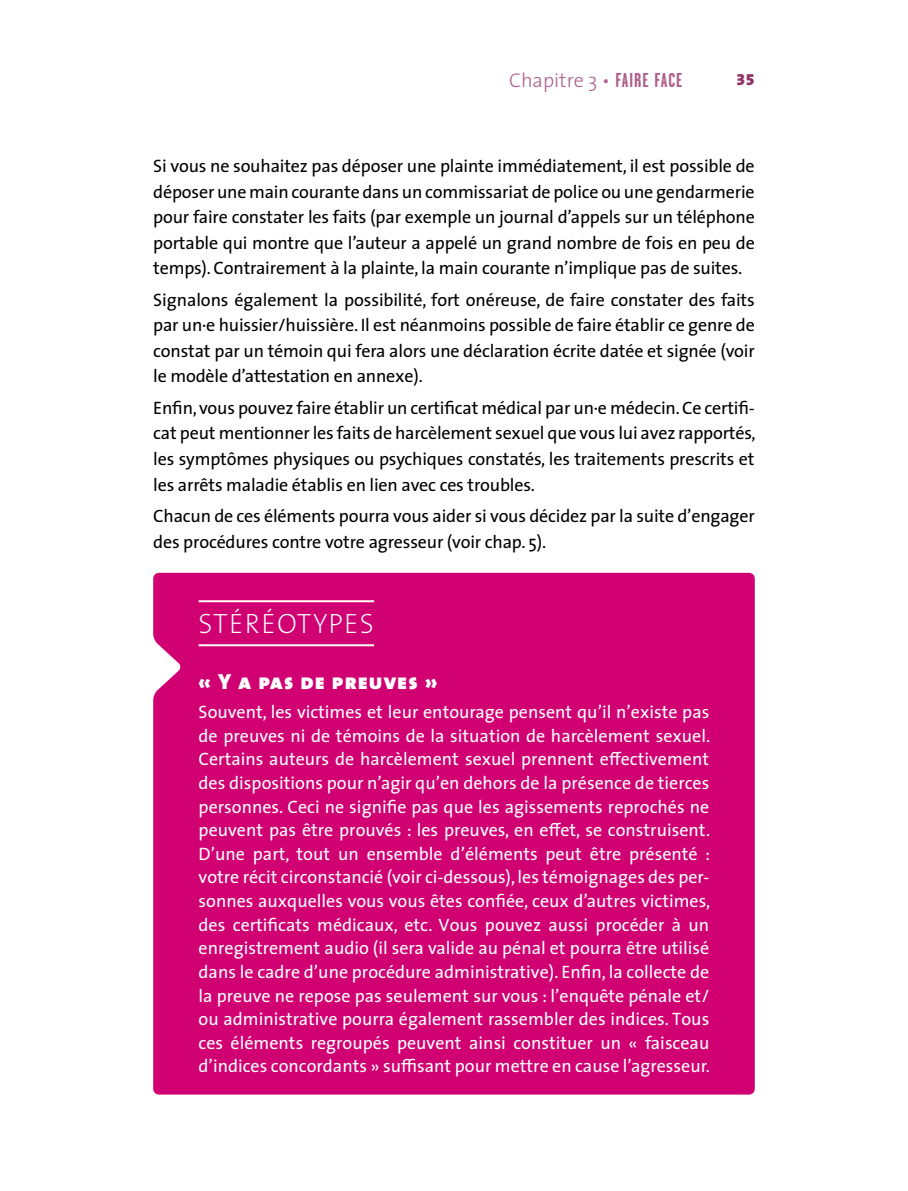
<style>
.page{position:relative;width:908px;height:1191px;background:#fff}
.page>*{position:absolute;margin:0;border:0;box-sizing:border-box;transform-origin:0 0}
.Stéréotypes{font:28px "The Sans 2 Extra Light Caps";letter-spacing:.05em;color:#fff}
.Stéréotypes-2{font:22px "The Sans 9 Black Caps";letter-spacing:.05em;color:#fff}
.t1{font:300 20px "The Sans 3";color:#ae608b}
.Paragraphe_courant{font:18px/25.6px "The Sans 5";letter-spacing:-.01em;color:#000;text-align:justify}
.Stéréotypes-3{font:18px/23.6px "The Sans 5";color:#fff;text-align:justify}
.t2{font:16px "The Sans 9 Black Expert";color:#903266}
.s1{font-family:"Garage Gothic";font-weight:700}
</style>
<div class="page">
<div style="left:153px;top:573px;width:601px;height:521px;background:#d00073"></div>
<hr style="left:198px;top:644px;width:176px;height:2px;background:#fff">
<hr style="left:198px;top:600px;width:176px;height:2px;background:#fff">
<p class="t1" style="left:509px;top:64px;width:175px">Chapitre 3 • <span class="s1">FAIRE FACE</span></p>
<p class="t2" style="left:736px;top:66px;width:20px">35</p>
<p class="Paragraphe_courant" style="left:153px;top:152px;width:603px">Si vous ne souhaitez pas déposer une plainte immédiatement, il est possible de déposer une main courante dans un commissariat de police ou une gendarmerie pour faire constater les faits (par exemple un journal d’appels sur un téléphone portable qui montre que l’auteur a appelé un grand nombre de fois en peu de temps). Contrairement à la plainte, la main courante n’implique pas de suites.</p>
<p class="Paragraphe_courant" style="left:153px;top:286px;width:603px">Signalons également la possibilité, fort onéreuse, de faire constater des faits par un·e huissier/huissière. Il est néanmoins possible de faire établir ce genre de constat par un témoin qui fera alors une déclaration écrite datée et signée (voir le modèle d’attestation en annexe).</p>
<p class="Paragraphe_courant" style="left:153px;top:394px;width:603px">Enfin, vous pouvez faire établir un certificat médical par un·e médecin. Ce certifi&shy;cat peut mentionner les faits de harcèlement sexuel que vous lui avez rapportés, les symptômes physiques ou psychiques constatés, les traitements prescrits et les arrêts maladie établis en lien avec ces troubles.</p>
<p class="Paragraphe_courant" style="left:153px;top:502px;width:603px">Chacun de ces éléments pourra vous aider si vous décidez par la suite d’engager des procédures contre votre agresseur (voir chap. 5).</p>
<p class="Stéréotypes" style="left:198px;top:600px;width:177px">STÉRÉOTYPES</p>
<p class="Stéréotypes-2" style="left:198px;top:663px;width:240px">« Y a pas de preuves »</p>
<p class="Stéréotypes-3" style="left:198px;top:700px;width:513px">Souvent, les victimes et leur entourage pensent qu’il n’existe pas de preuves ni de témoins de la situation de harcèlement sexuel.<br>Certains auteurs de harcèlement sexuel prennent effectivement des dispositions pour n’agir qu’en dehors de la présence de tierces personnes. Ceci ne signifie pas que les agissements reprochés ne peuvent pas être prouvés : les preuves, en effet, se construisent.<br>D’une part, tout un ensemble d’éléments peut être présenté : votre récit circonstancié (voir ci-dessous), les témoignages des per&shy;sonnes auxquelles vous vous êtes confiée, ceux d’autres victimes, des certificats médicaux, etc. Vous pouvez aussi procéder à un enregistrement audio (il sera valide au pénal et pourra être utilisé dans le cadre d’une procédure administrative). Enfin, la collecte de la preuve ne repose pas seulement sur vous : l’enquête pénale et/ ou administrative pourra également rassembler des indices. Tous ces éléments regroupés peuvent ainsi constituer un « faisceau d’indices concordants » suffisant pour mettre en cause l’agresseur.</p>
</div>
